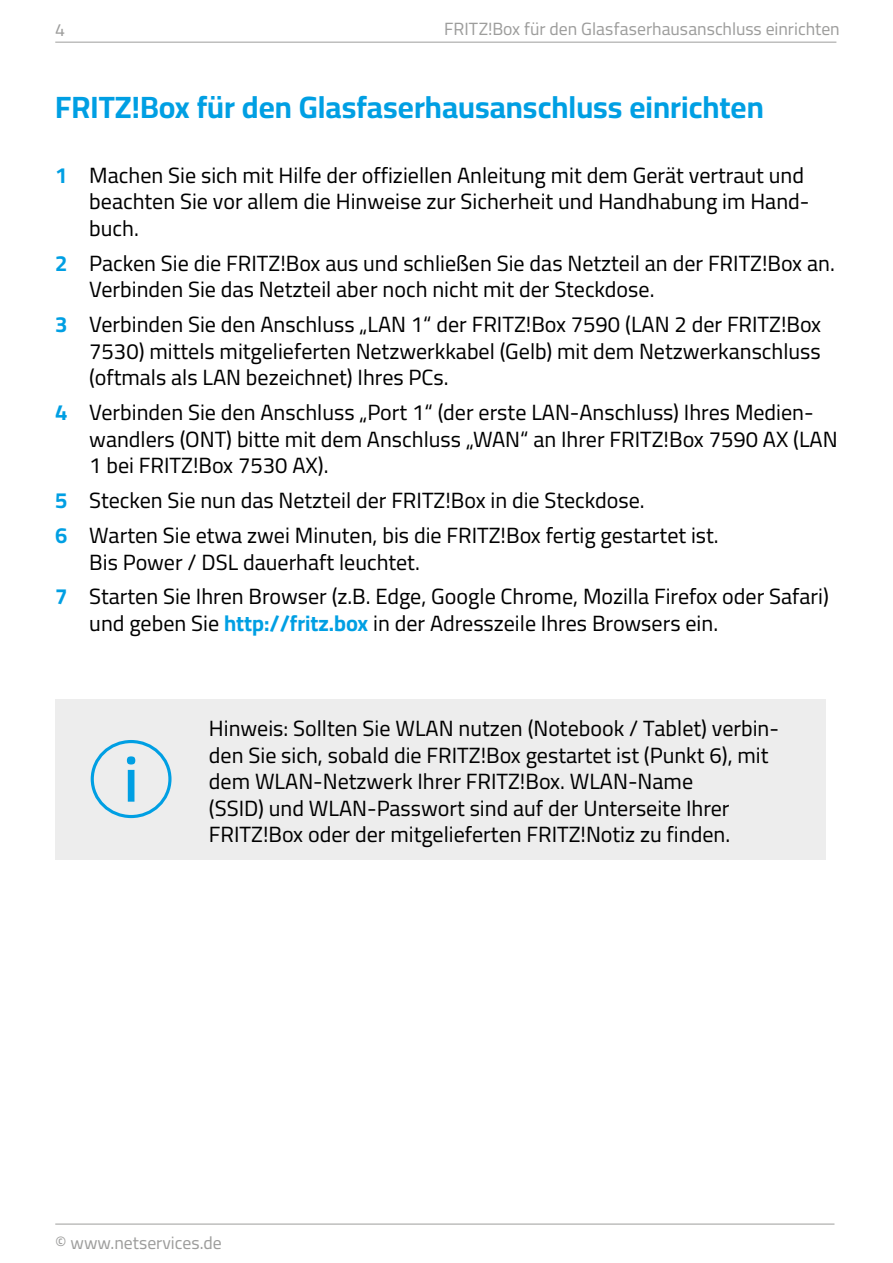
<style>
.page{position:relative;width:893px;height:1263px;background:#fff}
.page>*{position:absolute;margin:0;border:0;box-sizing:border-box;transform-origin:0 0}
.t1{font:700 30.9px "Cairo";color:#009fe3}
.t2{font:22.05px/26.4px "Cairo";color:#000}
.t3{font:17.7px "Cairo";color:#9d9d9c}
.s1{font-weight:700;color:#009fe3}
</style>
<div class="page">
<hr style="left:55px;top:1224px;width:779px;height:1px;background:#9d9d9c">
<hr style="left:55px;top:42px;width:781px;height:1px;background:#9d9d9c">
<div style="left:55px;top:699px;width:771px;height:160px;background:#ededed"></div>
<div style="left:91px;top:740px;width:81px;height:78px;border:3px solid #009fe3;border-radius:50%"></div>
<svg style="left:127px;top:756px;width:8px;height:46px"></svg>
<p class="t3" style="left:55px;top:17px;width:11px">4</p>
<p class="t3" style="left:444px;top:16px;width:397px">FRITZ!Box für den Glasfaserhausanschluss einrichten</p>
<h1 class="t1" style="left:55px;top:85px;width:710px">FRITZ!Box für den Glasfaserhausanschluss einrichten</h1>
<p class="t2" style="left:89px;top:163px;width:722px;text-indent:-34px"><span class="s1">1</span> Machen Sie sich mit Hilfe der offiziellen Anleitung mit dem Gerät vertraut und beachten Sie vor allem die Hinweise zur Sicherheit und Handhabung im Hand&shy;buch.</p>
<p class="t2" style="left:89px;top:250px;width:747px;text-indent:-34px"><span class="s1">2</span> Packen Sie die FRITZ!Box aus und schließen Sie das Netzteil an der FRITZ!Box an.<br>Verbinden Sie das Netzteil aber noch nicht mit der Steckdose.</p>
<p class="t2" style="left:89px;top:312px;width:733px;text-align:justify;text-indent:-34px"><span class="s1">3</span> Verbinden Sie den Anschluss „LAN 1“ der FRITZ!Box 7590 (LAN 2 der FRITZ!Box 7530) mittels mitgelieferten Netzwerkkabel (Gelb) mit dem Netzwerkanschluss (oftmals als LAN bezeichnet) Ihres PCs.</p>
<p class="t2" style="left:89px;top:400px;width:750px;text-indent:-34px"><span class="s1">4</span> Verbinden Sie den Anschluss „Port 1“ (der erste LAN-Anschluss) Ihres Medien&shy;wandlers (ONT) bitte mit dem Anschluss „WAN“ an Ihrer FRITZ!Box 7590 AX (LAN<br>1 bei FRITZ!Box 7530 AX).</p>
<p class="t2" style="left:55px;top:483px;width:665px;line-height:35px"><span class="s1">5</span> Stecken Sie nun das Netzteil der FRITZ!Box in die Steckdose.<br><span class="s1">6</span> Warten Sie etwa zwei Minuten, bis die FRITZ!Box fertig gestartet ist.</p>
<p class="t2" style="left:55px;top:545px;width:775px;line-height:35px;text-indent:34px">Bis Power / DSL dauerhaft leuchtet.<br><span class="s1">7</span> Starten Sie Ihren Browser (z.B. Edge, Google Chrome, Mozilla Firefox oder Safari)</p>
<p class="t2" style="left:89px;top:610px;width:630px">und geben Sie <span class="s1">http://fritz.box</span> in der Adresszeile Ihres Browsers ein.</p>
<p class="t2" style="left:209px;top:716px;width:572px">Hinweis: Sollten Sie WLAN nutzen (Notebook / Tablet) verbin&shy;den Sie sich, sobald die FRITZ!Box gestartet ist (Punkt 6), mit dem WLAN-Netzwerk Ihrer FRITZ!Box. WLAN-Name<br>(SSID) und WLAN-Passwort sind auf der Unterseite Ihrer FRITZ!Box oder der mitgelieferten FRITZ!Notiz zu finden.</p>
<p class="t3" style="left:55px;top:1230px;width:168px">© www.netservices.de</p>
</div>
